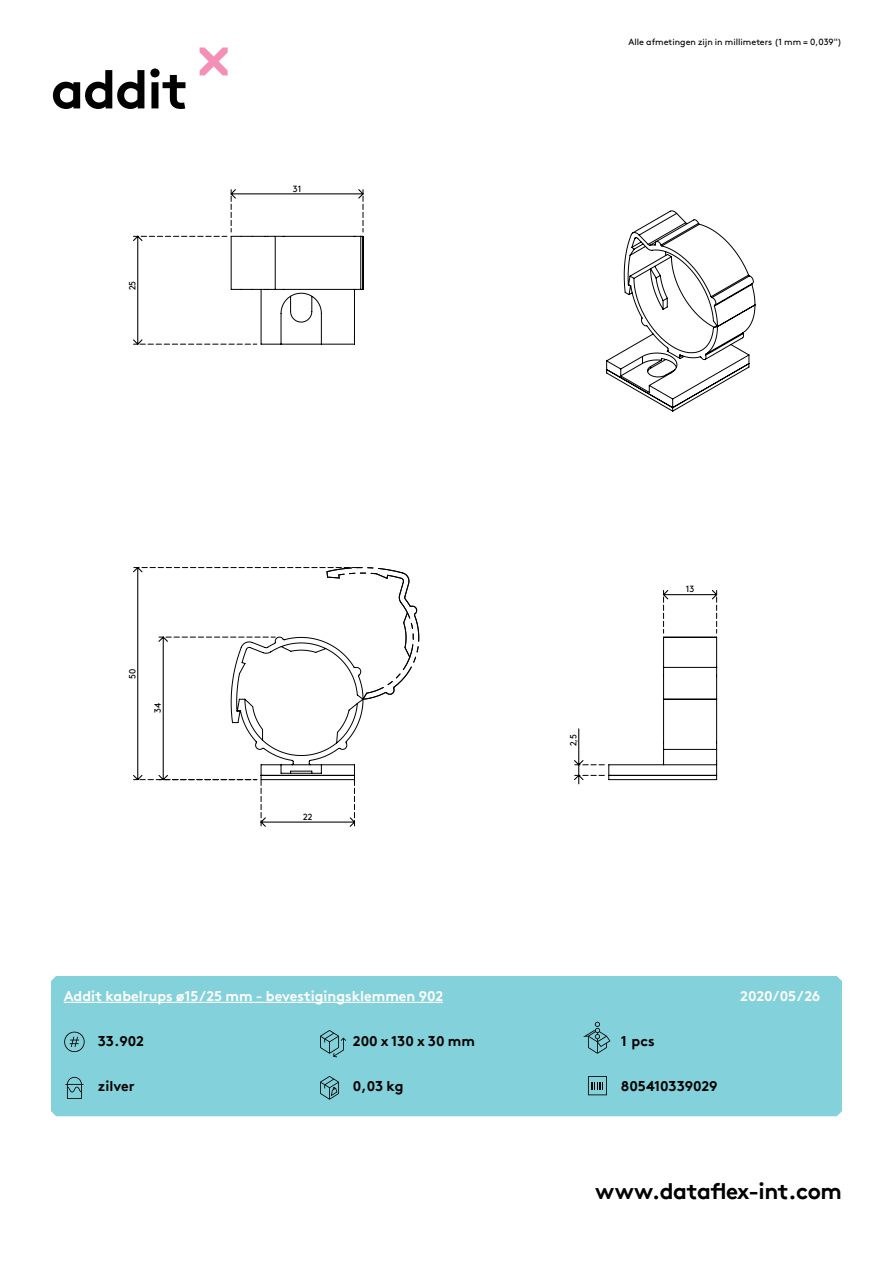
<style>
.page{position:relative;width:893px;height:1263px;background:#fff}
.page>*{position:absolute;margin:0;border:0;box-sizing:border-box;transform-origin:0 0}
.hoofdstuk{font:700 54px "Brown Pro TT";letter-spacing:-.02em;color:#000}
.t1{font:700 22.5px "Brown Pro TT";letter-spacing:-.02em;color:#000}
.t2{font:700 14.25px "Brown Pro TT";color:#fff}
.specificaties{font:700 14.25px "Brown Pro TT";color:#000}
.t3{font:9px "Brown";color:#000}
.t4{font:9px "Brown Pro TT Regular Alt";color:#000}
</style>
<div class="page">
<svg style="left:200px;top:47px;width:28px;height:28px"></svg>
<div style="left:51px;top:976px;width:791px;height:140px;background:#83d1da"></div>
<svg style="left:134px;top:567px;width:286px;height:259px"></svg>
<svg style="left:134px;top:190px;width:230px;height:155px"></svg>
<svg style="left:606px;top:210px;width:150px;height:202px"></svg>
<hr style="left:664px;top:749px;width:53px;height:1px;background:#000">
<hr style="left:664px;top:667px;width:53px;height:1px;background:#000">
<hr style="left:609px;top:779px;width:108px;height:1px;background:#000">
<hr style="left:716px;top:699px;width:1px;height:42px;background:#000">
<hr style="left:663px;top:699px;width:1px;height:42px;background:#000">
<svg style="left:574px;top:764px;width:35px;height:16px"></svg>
<hr style="left:609px;top:764px;width:108px;height:1px;background:#000">
<hr style="left:609px;top:775px;width:108px;height:1px;background:#000">
<svg style="left:663px;top:741px;width:1px;height:23px"></svg>
<svg style="left:716px;top:741px;width:1px;height:38px"></svg>
<hr style="left:664px;top:699px;width:53px;height:1px;background:#000">
<svg style="left:663px;top:667px;width:1px;height:32px"></svg>
<svg style="left:716px;top:668px;width:1px;height:31px"></svg>
<hr style="left:663px;top:637px;width:1px;height:30px;background:#000">
<hr style="left:716px;top:637px;width:1px;height:30px;background:#000">
<svg style="left:663px;top:590px;width:55px;height:48px"></svg>
<svg style="left:64px;top:1032px;width:21px;height:20px"></svg>
<svg style="left:65px;top:1077px;width:18px;height:22px"></svg>
<svg style="left:320px;top:1030px;width:26px;height:27px"></svg>
<svg style="left:583px;top:1022px;width:27px;height:32px"></svg>
<svg style="left:320px;top:1076px;width:19px;height:24px"></svg>
<svg style="left:588px;top:1076px;width:19px;height:19px"></svg>
<hr style="left:64px;top:1002px;width:379px;height:1px;background:#fff">
<p class="hoofdstuk" style="left:51px;top:46px;width:139px">addit</p>
<p class="t4" style="left:126px;top:290px;width:11px;rotate:-90deg">25</p>
<p class="t4" style="left:293px;top:182px;width:10px">31</p>
<p class="t4" style="left:126px;top:679px;width:12px;rotate:-90deg">50</p>
<p class="t4" style="left:151px;top:713px;width:11px;rotate:-90deg">34</p>
<p class="t4" style="left:303px;top:810px;width:11px">22</p>
<p class="t3" style="left:628px;top:35px;width:215px">Alle afmetingen zijn in millimeters (1 mm = 0,039")</p>
<p class="t4" style="left:566px;top:746px;width:14px;rotate:-90deg">2,5</p>
<p class="t4" style="left:686px;top:582px;width:10px">13</p>
<p class="t2" style="left:64px;top:985px;width:381px">Addit kabelrups ø15/25 mm - bevestigingsklemmen 902</p>
<p class="t2" style="left:740px;top:985px;width:82px">2020/05/26</p>
<p class="specificaties" style="left:98px;top:1029px;width:48px">33.902</p>
<p class="specificaties" style="left:98px;top:1074px;width:38px">zilver</p>
<p class="specificaties" style="left:353px;top:1029px;width:124px">200 x 130 x 30 mm</p>
<p class="specificaties" style="left:621px;top:1029px;width:35px">1 pcs</p>
<p class="specificaties" style="left:353px;top:1074px;width:52px">0,03 kg</p>
<p class="specificaties" style="left:621px;top:1074px;width:98px">805410339029</p>
<h2 class="t1" style="left:595px;top:1173px;width:248px">www.dataflex-int.com</h2>
</div>
